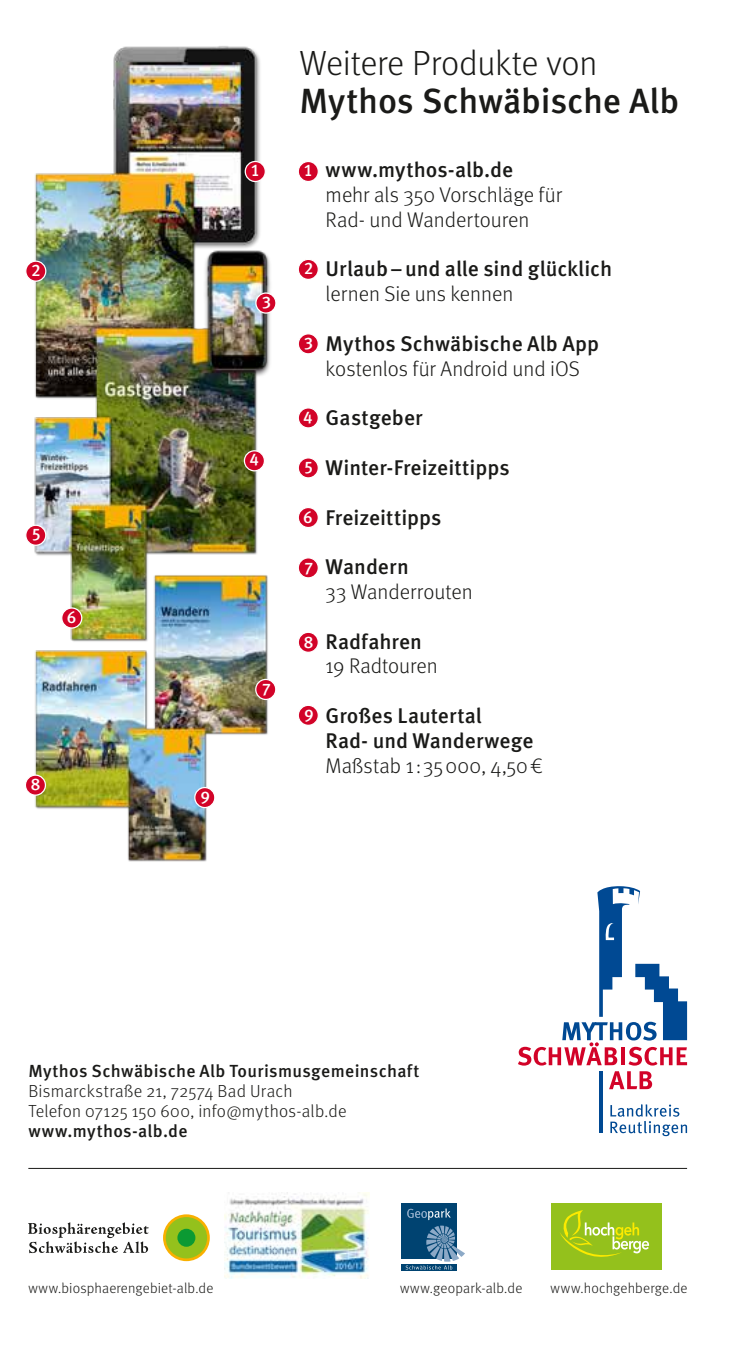
<style>
.page{position:relative;width:730px;height:1347px;background:#fff}
.page>*{position:absolute;margin:0;border:0;box-sizing:border-box;transform-origin:0 0}
.t1{font:500 35px "Meta Pro";letter-spacing:-.005em;color:#1a1a18}
.t2{font:300 35px "Meta Pro";letter-spacing:-.01em;color:#1a1a18}
.t3{font:500 21.25px/24.8px "Meta Pro";color:#1a1a18}
.t4{font:300 21.25px/24.8px "Meta Pro";color:#1a1a18}
.t5{font:300 17.5px/20px "Meta Pro";letter-spacing:.02em;color:#1a1a18}
.t6{font:500 17.5px "Meta Pro";letter-spacing:.015em;color:#1a1a18}
.t7{font:500 17px "Meta Pro";color:#fff}
.t8{font:300 14.5px "Meta Pro";letter-spacing:.01em;color:#1a1a18}
</style>
<div class="page">
<img style="left:27px;top:46px;width:244px;height:816px">
<svg style="left:163px;top:1214px;width:47px;height:47px"></svg>
<div style="left:166px;top:1217px;width:41px;height:41px;background:#94c11c;border-radius:50%"></div>
<div style="left:177px;top:1228px;width:18px;height:18px;background:#0b9a33;border-radius:50%"></div>
<svg style="left:28px;top:1222px;width:121px;height:31px"></svg>
<img style="left:224px;top:1192px;width:146px;height:86px">
<hr style="left:28px;top:1168px;width:659px;height:1px;background:#1a1a18">
<svg style="left:518px;top:886px;width:169px;height:179px"></svg>
<hr style="left:599px;top:1071px;width:4px;height:62px;background:#004993">
<svg style="left:609px;top:1071px;width:43px;height:18px"></svg>
<svg style="left:610px;top:1104px;width:77px;height:32px"></svg>
<div style="left:551px;top:1203px;width:110px;height:67px;background:#94c11c"></div>
<svg style="left:560px;top:1210px;width:89px;height:47px"></svg>
<div style="left:401px;top:1202px;width:56px;height:56px;background:#004371"></div>
<div style="left:401px;top:1264px;width:56px;height:6px;background:#004371"></div>
<svg style="left:406px;top:1208px;width:59px;height:61px"></svg>
<div style="left:245px;top:161px;width:20px;height:20px;background:#d20328;border-radius:50%"></div>
<div style="left:245px;top:161px;width:21px;height:21px;border:1px solid #fff;border-radius:50%"></div>
<div style="left:256px;top:293px;width:20px;height:20px;background:#d20328;border-radius:50%"></div>
<div style="left:255px;top:292px;width:22px;height:22px;border:1px solid #fff;border-radius:50%"></div>
<div style="left:298px;top:458px;width:20px;height:20px;background:#d20328;border-radius:50%"></div>
<div style="left:298px;top:457px;width:21px;height:21px;border:1px solid #fff;border-radius:50%"></div>
<div style="left:26px;top:525px;width:20px;height:20px;background:#d20328;border-radius:50%"></div>
<div style="left:25px;top:524px;width:21px;height:22px;border:1px solid #fff;border-radius:50%"></div>
<div style="left:298px;top:161px;width:20px;height:20px;background:#d20328;border-radius:50%"></div>
<div style="left:298px;top:161px;width:21px;height:21px;border:1px solid #fff;border-radius:50%"></div>
<div style="left:298px;top:334px;width:20px;height:20px;background:#d20328;border-radius:50%"></div>
<div style="left:298px;top:333px;width:21px;height:21px;border:1px solid #fff;border-radius:50%"></div>
<div style="left:298px;top:558px;width:20px;height:20px;background:#d20328;border-radius:50%"></div>
<div style="left:298px;top:557px;width:21px;height:21px;border:1px solid #fff;border-radius:50%"></div>
<div style="left:298px;top:632px;width:20px;height:20px;background:#d20328;border-radius:50%"></div>
<div style="left:298px;top:631px;width:21px;height:22px;border:1px solid #fff;border-radius:50%"></div>
<div style="left:25px;top:775px;width:20px;height:20px;background:#d20328;border-radius:50%"></div>
<div style="left:25px;top:774px;width:21px;height:21px;border:1px solid #fff;border-radius:50%"></div>
<div style="left:298px;top:705px;width:20px;height:20px;background:#d20328;border-radius:50%"></div>
<div style="left:298px;top:704px;width:21px;height:22px;border:1px solid #fff;border-radius:50%"></div>
<div style="left:298px;top:408px;width:20px;height:20px;background:#d20328;border-radius:50%"></div>
<div style="left:298px;top:407px;width:21px;height:21px;border:1px solid #fff;border-radius:50%"></div>
<div style="left:244px;top:451px;width:20px;height:20px;background:#d20328;border-radius:50%"></div>
<div style="left:244px;top:450px;width:21px;height:21px;border:1px solid #fff;border-radius:50%"></div>
<div style="left:298px;top:259px;width:20px;height:20px;background:#d20328;border-radius:50%"></div>
<div style="left:298px;top:259px;width:21px;height:21px;border:1px solid #fff;border-radius:50%"></div>
<div style="left:26px;top:261px;width:20px;height:20px;background:#d20328;border-radius:50%"></div>
<div style="left:25px;top:260px;width:21px;height:22px;border:1px solid #fff;border-radius:50%"></div>
<div style="left:298px;top:507px;width:20px;height:20px;background:#d20328;border-radius:50%"></div>
<div style="left:298px;top:507px;width:21px;height:21px;border:1px solid #fff;border-radius:50%"></div>
<div style="left:62px;top:608px;width:20px;height:20px;background:#d20328;border-radius:50%"></div>
<div style="left:61px;top:607px;width:21px;height:21px;border:1px solid #fff;border-radius:50%"></div>
<div style="left:195px;top:787px;width:20px;height:20px;background:#d20328;border-radius:50%"></div>
<div style="left:194px;top:787px;width:21px;height:21px;border:1px solid #fff;border-radius:50%"></div>
<div style="left:256px;top:679px;width:20px;height:20px;background:#d20328;border-radius:50%"></div>
<div style="left:255px;top:679px;width:21px;height:21px;border:1px solid #fff;border-radius:50%"></div>
<h1 class="t2" style="left:299px;top:38px;width:300px">Weitere Produkte von</h1>
<h1 class="t1" style="left:299px;top:73px;width:381px">Mythos Schwäbische Alb</h1>
<p class="t7" style="left:250px;top:157px;width:11px">1</p>
<p class="t7" style="left:303px;top:157px;width:11px">1</p>
<p class="t7" style="left:31px;top:257px;width:11px">2</p>
<p class="t7" style="left:304px;top:255px;width:11px">2</p>
<p class="t7" style="left:31px;top:521px;width:11px">5</p>
<p class="t7" style="left:67px;top:604px;width:11px">6</p>
<p class="t7" style="left:31px;top:771px;width:11px">8</p>
<p class="t7" style="left:201px;top:783px;width:11px">9</p>
<p class="t7" style="left:262px;top:289px;width:11px">3</p>
<p class="t7" style="left:249px;top:446px;width:11px">4</p>
<p class="t7" style="left:261px;top:676px;width:11px">7</p>
<p class="t7" style="left:304px;top:330px;width:11px">3</p>
<p class="t7" style="left:303px;top:403px;width:11px">4</p>
<p class="t7" style="left:304px;top:454px;width:11px">5</p>
<p class="t7" style="left:303px;top:504px;width:11px">6</p>
<p class="t7" style="left:304px;top:554px;width:11px">7</p>
<p class="t7" style="left:304px;top:628px;width:11px">8</p>
<p class="t7" style="left:304px;top:701px;width:11px">9</p>
<p class="t3" style="left:326px;top:156px;width:189px">www.mythos-alb.de</p>
<p class="t4" style="left:326px;top:181px;width:238px">mehr als 350 Vorschläge für<br>Rad- und Wandertouren</p>
<p class="t3" style="left:326px;top:255px;width:288px">Urlaub–und alle sind glücklich</p>
<p class="t4" style="left:326px;top:280px;width:189px">lernen Sie uns kennen</p>
<p class="t3" style="left:326px;top:330px;width:275px">Mythos Schwäbische Alb App</p>
<p class="t4" style="left:326px;top:355px;width:256px">kostenlos für Android und iOS</p>
<p class="t3" style="left:326px;top:404px;width:99px">Gastgeber</p>
<p class="t3" style="left:326px;top:454px;width:186px">Winter-Freizeittipps</p>
<p class="t3" style="left:326px;top:503px;width:117px">Freizeittipps</p>
<p class="t3" style="left:326px;top:553px;width:85px">Wandern</p>
<p class="t4" style="left:326px;top:578px;width:149px">33 Wanderrouten</p>
<p class="t3" style="left:326px;top:627px;width:98px">Radfahren</p>
<p class="t4" style="left:326px;top:652px;width:114px">19 Radtouren</p>
<p class="t3" style="left:326px;top:702px;width:209px">Großes Lautertal<br>Rad- und Wanderwege</p>
<p class="t4" style="left:326px;top:752px;width:219px">Maßstab 1:35000, 4,50€</p>
<p class="t6" style="left:28px;top:1057px;width:393px">Mythos Schwäbische Alb Tourismusgemeinschaft</p>
<p class="t5" style="left:28px;top:1080px;width:320px">Bismarckstraße 21, 72574 Bad Urach<br>Telefon 07125 150 600, info@mythos-alb.de</p>
<p class="t6" style="left:28px;top:1117px;width:161px">www.mythos-alb.de</p>
<p class="t8" style="left:28px;top:1277px;width:187px">www.biosphaerengebiet-alb.de</p>
<p class="t8" style="left:551px;top:1277px;width:138px">www.hochgehberge.de</p>
<p class="t8" style="left:400px;top:1277px;width:124px">www.geopark-alb.de</p>
</div>
